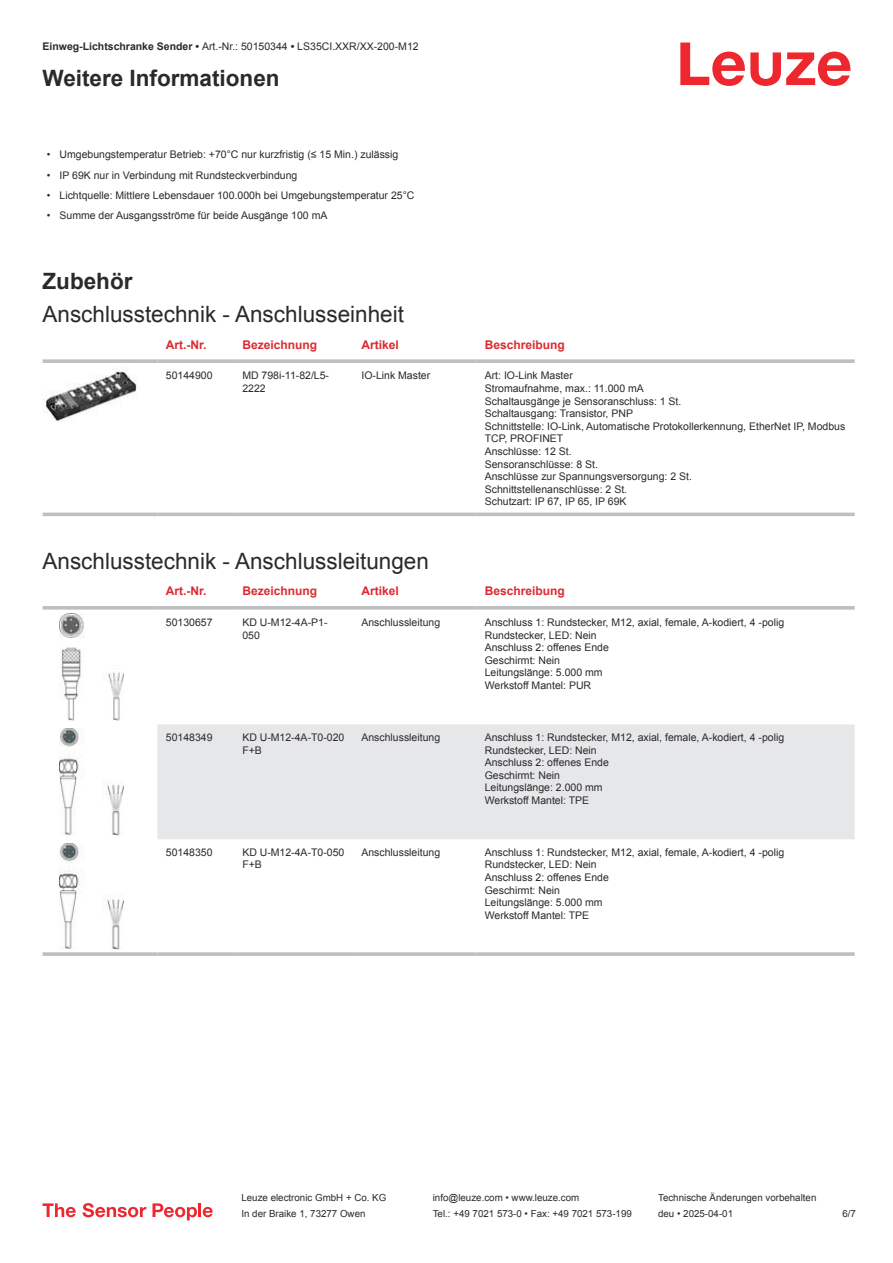
<style>
.page{position:relative;width:893px;height:1263px;background:#fff}
.page>*{position:absolute;margin:0;border:0;box-sizing:border-box;transform-origin:0 0}
.t1{font:22.5px "Arial";color:#2b292a}
.t2{font:700 22.5px "Arial";color:#2b292a}
.t3{font:700 12px "Arial";color:#db2a30}
.t4{font:10.5px/12.6px "Arial";color:#2b292a}
.t5{font:9.75px "Arial";color:#2b292a}
.s1{font-weight:700}
</style>
<div class="page">
<svg style="left:680px;top:43px;width:170px;height:43px"></svg>
<svg style="left:43px;top:512px;width:812px;height:5px;fill:#efeff0"></svg>
<svg style="left:43px;top:359px;width:114px;height:4px"></svg>
<svg style="left:157px;top:359px;width:77px;height:4px"></svg>
<svg style="left:234px;top:359px;width:119px;height:4px"></svg>
<svg style="left:353px;top:359px;width:123px;height:4px"></svg>
<svg style="left:476px;top:359px;width:379px;height:4px;background:#c3c5c7"></svg>
<hr style="left:43px;top:513px;width:114px;height:3px;background:#bdbfc1">
<hr style="left:157px;top:513px;width:77px;height:3px;background:#bdbfc1">
<hr style="left:234px;top:513px;width:119px;height:3px;background:#bdbfc1">
<hr style="left:353px;top:513px;width:123px;height:3px;background:#bdbfc1">
<hr style="left:476px;top:513px;width:379px;height:3px;background:#bdbfc1">
<img style="left:43px;top:368px;width:94px;height:54px">
<div style="left:157px;top:724px;width:698px;height:115px;background:#e6e7e9"></div>
<svg style="left:43px;top:606px;width:114px;height:4px"></svg>
<svg style="left:157px;top:606px;width:77px;height:4px"></svg>
<svg style="left:234px;top:606px;width:119px;height:4px"></svg>
<svg style="left:353px;top:606px;width:123px;height:4px"></svg>
<svg style="left:476px;top:606px;width:379px;height:4px;background:#c3c5c7"></svg>
<svg style="left:43px;top:952px;width:114px;height:4px"></svg>
<svg style="left:157px;top:952px;width:77px;height:4px"></svg>
<svg style="left:234px;top:952px;width:119px;height:4px"></svg>
<svg style="left:353px;top:952px;width:123px;height:4px"></svg>
<svg style="left:476px;top:952px;width:379px;height:4px;background:#c3c5c7"></svg>
<img style="left:59px;top:614px;width:65px;height:106px">
<img style="left:59px;top:729px;width:65px;height:106px">
<img style="left:59px;top:843px;width:65px;height:107px">
<svg style="left:43px;top:1203px;width:33px;height:14px"></svg>
<svg style="left:83px;top:1203px;width:63px;height:14px"></svg>
<svg style="left:153px;top:1203px;width:44px;height:17px"></svg>
<hr style="left:198px;top:1203px;width:3px;height:14px;background:#ed272d">
<svg style="left:203px;top:1207px;width:10px;height:10px"></svg>
<p class="t4" style="left:43px;top:41px;width:378px"><span class="s1">Einweg-Lichtschranke Sender •</span> Art.-Nr.: 50150344 <span class="s1">•</span> LS35CI.XXR/XX-200-M12</p>
<h1 class="t2" style="left:43px;top:70px;width:239px">Weitere Informationen</h1>
<p class="t4" style="left:47px;top:149px;width:353px">• Umgebungstemperatur Betrieb: +70°C nur kurzfristig (≤ 15 Min.) zulässig</p>
<p class="t4" style="left:47px;top:170px;width:252px">• IP 69K nur in Verbindung mit Rundsteckverbindung</p>
<p class="t4" style="left:47px;top:190px;width:369px">• Lichtquelle: Mittlere Lebensdauer 100.000h bei Umgebungstemperatur 25°C</p>
<p class="t4" style="left:47px;top:210px;width:282px">• Summe der Ausgangsströme für beide Ausgänge 100 mA</p>
<h1 class="t2" style="left:43px;top:272px;width:92px">Zubehör</h1>
<h1 class="t1" style="left:43px;top:306px;width:363px">Anschlusstechnik - Anschlusseinheit</h1>
<p class="t3" style="left:166px;top:340px;width:42px">Art.-Nr.</p>
<p class="t3" style="left:242px;top:340px;width:76px">Bezeichnung</p>
<p class="t3" style="left:361px;top:340px;width:39px">Artikel</p>
<p class="t3" style="left:485px;top:340px;width:82px">Beschreibung</p>
<p class="t4" style="left:166px;top:370px;width:48px">50144900</p>
<p class="t4" style="left:242px;top:370px;width:88px">MD 798i-11-82/L5-<br>2222</p>
<p class="t4" style="left:361px;top:370px;width:70px">IO-Link Master</p>
<p class="t4" style="left:485px;top:370px;width:362px">Art: IO-Link Master<br>Stromaufnahme, max.: 11.000 mA<br>Schaltausgänge je Sensoranschluss: 1 St.<br>Schaltausgang: Transistor, PNP<br>Schnittstelle: IO-Link, Automatische Protokollerkennung, EtherNet IP, Modbus TCP, PROFINET<br>Anschlüsse: 12 St.<br>Sensoranschlüsse: 8 St.<br>Anschlüsse zur Spannungsversorgung: 2 St.<br>Schnittstellenanschlüsse: 2 St.<br>Schutzart: IP 67, IP 65, IP 69K</p>
<h1 class="t1" style="left:43px;top:553px;width:388px">Anschlusstechnik - Anschlussleitungen</h1>
<p class="t3" style="left:166px;top:586px;width:42px">Art.-Nr.</p>
<p class="t3" style="left:242px;top:586px;width:76px">Bezeichnung</p>
<p class="t3" style="left:361px;top:586px;width:39px">Artikel</p>
<p class="t3" style="left:485px;top:586px;width:82px">Beschreibung</p>
<p class="t4" style="left:166px;top:617px;width:48px">50130657</p>
<p class="t4" style="left:242px;top:617px;width:87px">KD U-M12-4A-P1-<br>050</p>
<p class="t4" style="left:361px;top:617px;width:80px">Anschlussleitung</p>
<p class="t4" style="left:485px;top:617px;width:301px">Anschluss 1: Rundstecker, M12, axial, female, A-kodiert, 4 -polig<br>Rundstecker, LED: Nein<br>Anschluss 2: offenes Ende<br>Geschirmt: Nein<br>Leitungslänge: 5.000 mm<br>Werkstoff Mantel: PUR</p>
<p class="t4" style="left:166px;top:732px;width:48px">50148349</p>
<p class="t4" style="left:242px;top:732px;width:104px">KD U-M12-4A-T0- 020<br>F+B</p>
<p class="t4" style="left:361px;top:732px;width:80px">Anschlussleitung</p>
<p class="t4" style="left:485px;top:732px;width:301px">Anschluss 1: Rundstecker, M12, axial, female, A-kodiert, 4 -polig<br>Rundstecker, LED: Nein<br>Anschluss 2: offenes Ende<br>Geschirmt: Nein<br>Leitungslänge: 2.000 mm<br>Werkstoff Mantel: TPE</p>
<p class="t4" style="left:166px;top:847px;width:48px">50148350</p>
<p class="t4" style="left:242px;top:847px;width:104px">KD U-M12-4A-T0- 050<br>F+B</p>
<p class="t4" style="left:361px;top:847px;width:80px">Anschlussleitung</p>
<p class="t4" style="left:485px;top:847px;width:301px">Anschluss 1: Rundstecker, M12, axial, female, A-kodiert, 4 -polig<br>Rundstecker, LED: Nein<br>Anschluss 2: offenes Ende<br>Geschirmt: Nein<br>Leitungslänge: 5.000 mm<br>Werkstoff Mantel: TPE</p>
<p class="t5" style="left:241px;top:1194px;width:146px">Leuze electronic GmbH + Co. KG</p>
<p class="t5" style="left:433px;top:1194px;width:148px">info@leuze.com • www.leuze.com</p>
<p class="t5" style="left:658px;top:1194px;width:160px">Technische Änderungen vorbehalten</p>
<p class="t5" style="left:241px;top:1210px;width:126px">In der Braike 1, 73277 Owen</p>
<p class="t5" style="left:433px;top:1210px;width:201px">Tel.: +49 7021 573-0 • Fax: +49 7021 573-199</p>
<p class="t5" style="left:658px;top:1210px;width:76px">deu • 2025-04-01</p>
<p class="t5" style="left:842px;top:1210px;width:15px">6 /7</p>
</div>
